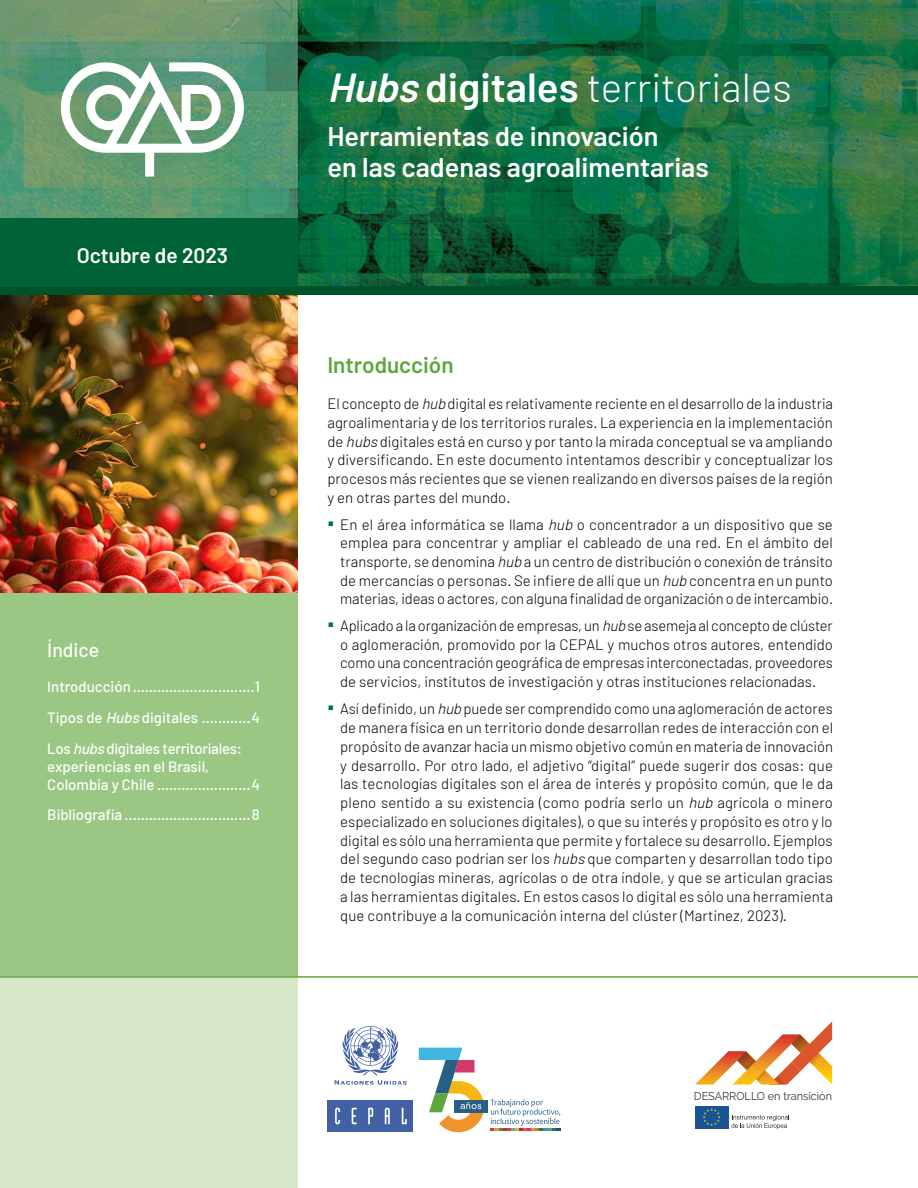
<style>
.page{position:relative;width:918px;height:1188px;background:#fff}
.page>*{position:absolute;margin:0;border:0;box-sizing:border-box;transform-origin:0 0}
.t1{font:300 40.5px "Barlow";color:#fff}
.t2{font:600 27px/31.5px "Barlow";color:#fff}
.t3{font:600 22.5px "Barlow";color:#5ca83c}
.t4{font:600 21px "Barlow";color:#fff}
.t5{font:500 19.5px "Barlow";color:#fff}
.t6{font:300 15px/18.8px "Barlow";color:#000;text-align:justify}
.t7{font:500 15px/30.8px "Barlow";color:#fff;text-align:justify}
.t8{font:11.25px "Raleway";color:#3d362e}
.s1{font-style:italic}
.s2{font-weight:600;font-style:italic}
.s3{font-weight:600}
.s4{font-family:"Calibri";font-weight:400;font-size:19.5px;color:#007541}
</style>
<div class="page">
<div style="left:0;top:953px;width:298px;height:235px;background:#d6e8c8"></div>
<img style="left:298px;top:0;width:620px;height:286px">
<div style="left:0;top:295px;width:298px;height:681px;background:#9ac884"></div>
<svg style="left:0;top:0;width:298px;height:218px;background:#5f9770"></svg>
<img style="left:0;top:295px;width:298px;height:297px">
<div style="left:0;top:286px;width:918px;height:9px;background:#00522a"></div>
<div style="left:0;top:218px;width:298px;height:68px;background:#006335"></div>
<svg style="left:61px;top:62px;width:183px;height:115px"></svg>
<div style="left:327px;top:1100px;width:86px;height:31px;background:#4261a2"></div>
<svg style="left:334px;top:1026px;width:73px;height:59px"></svg>
<svg style="left:335px;top:1108px;width:5px;height:16px"></svg>
<svg style="left:352px;top:1108px;width:5px;height:16px"></svg>
<svg style="left:368px;top:1108px;width:5px;height:16px"></svg>
<svg style="left:385px;top:1108px;width:5px;height:16px"></svg>
<svg style="left:402px;top:1108px;width:5px;height:16px"></svg>
<div style="left:454px;top:1100px;width:33px;height:12px;background:#295f86"></div>
<svg style="left:491px;top:1099px;width:69px;height:32px"></svg>
<svg style="left:419px;top:1048px;width:65px;height:84px"></svg>
<hr style="left:0;top:976px;width:918px;height:2px;background:#5ca83c">
<div style="left:695px;top:1106px;width:34px;height:23px;background:#195596"></div>
<svg style="left:703px;top:1108px;width:18px;height:18px"></svg>
<svg style="left:695px;top:1021px;width:137px;height:64px"></svg>
<svg style="left:732px;top:1115px;width:57px;height:14px"></svg>
<h3 class="t4" style="left:77px;top:242px;width:153px">Octubre de 2023</h3>
<h3 class="t5" style="left:47px;top:638px;width:53px">Índice</h3>
<p class="t7" style="left:47px;top:671px;width:214px">Introducción..............................1<br>Tipos de <span class="s1">Hubs</span> digitales ............4<br>Los <span class="s1">hubs</span>digitales territoriales:</p>
<p class="t7" style="left:47px;top:757px;width:214px;line-height:18px">experiencias en el Brasil,<br>Colombia y Chile .......................4</p>
<p class="t7" style="left:47px;top:799px;width:214px">Bibliografía ...............................8</p>
<h1 class="t1" style="left:327px;top:63px;width:466px"><span class="s2">Hubs</span> <span class="s3">digitales</span> territoriales</h1>
<h2 class="t2" style="left:327px;top:120px;width:383px">Herramientas de innovación<br>en las cadenas agroalimentarias</h2>
<h3 class="t3" style="left:327px;top:351px;width:128px">Introducción</h3>
<p class="t6" style="left:327px;top:394px;width:507px">El concepto de <span class="s1">hub</span> digital es relativamente reciente en el desarrollo de la industria agroalimentaria y de los territorios rurales. La experiencia en la implementación de <span class="s1">hubs</span> digitales está en curso y por tanto la mirada conceptual se va ampliando y diversificando. En este documento intentamos describir y conceptualizar los procesos más recientes que se vienen realizando en diversos países de la región y en otras partes del mundo.</p>
<p class="t6" style="left:340px;top:515px;width:494px;line-height:18.3px;text-indent:-13px"><span class="s4">▪</span> En el área informática se llama <span class="s1">hub</span> o concentrador a un dispositivo que se emplea para concentrar y ampliar el cableado de una red. En el ámbito del transporte, se denomina <span class="s1">hub</span> a un centro de distribución o conexión de tránsito de mercancías o personas. Se infiere de allí que un <span class="s1">hub</span> concentra en un punto materias, ideas o actores, con alguna finalidad de organización o de intercambio.</p>
<p class="t6" style="left:340px;top:616px;width:494px;text-indent:-13px"><span class="s4">▪</span> Aplicado a la organización de empresas, un <span class="s1">hub</span> se asemeja al concepto de clúster o aglomeración, promovido por la CEPAL y muchos otros autores, entendido como una concentración geográfica de empresas interconectadas, proveedores de servicios, institutos de investigación y otras instituciones relacionadas.</p>
<p class="t6" style="left:340px;top:699px;width:495px;text-indent:-13px"><span class="s4">▪</span> Así definido, un <span class="s1">hub</span> puede ser comprendido como una aglomeración de actores de manera física en un territorio donde desarrollan redes de interacción con el propósito de avanzar hacia un mismo objetivo común en materia de innovación y desarrollo. Por otro lado, el adjetivo “digital” puede sugerir dos cosas: que las tecnologías digitales son el área de interés y propósito común, que le da pleno sentido a su existencia (como podría serlo un <span class="s1">hub</span> agrícola o minero especializado en soluciones digitales), o que su interés y propósito es otro y lo digital es sólo una herramienta que permite y fortalece su desarrollo. Ejemplos del segundo caso podrían ser los <span class="s1">hubs</span> que comparten y desarrollan todo tipo de tecnologías mineras, agrícolas o de otra índole, y que se articulan gracias a las herramientas digitales. En estos casos lo digital es sólo una herramienta que contribuye a la comunicación interna del clúster (Martínez, 2023).</p>
<p class="t8" style="left:694px;top:1089px;width:140px">DESARROLLO en transición</p>
</div>
